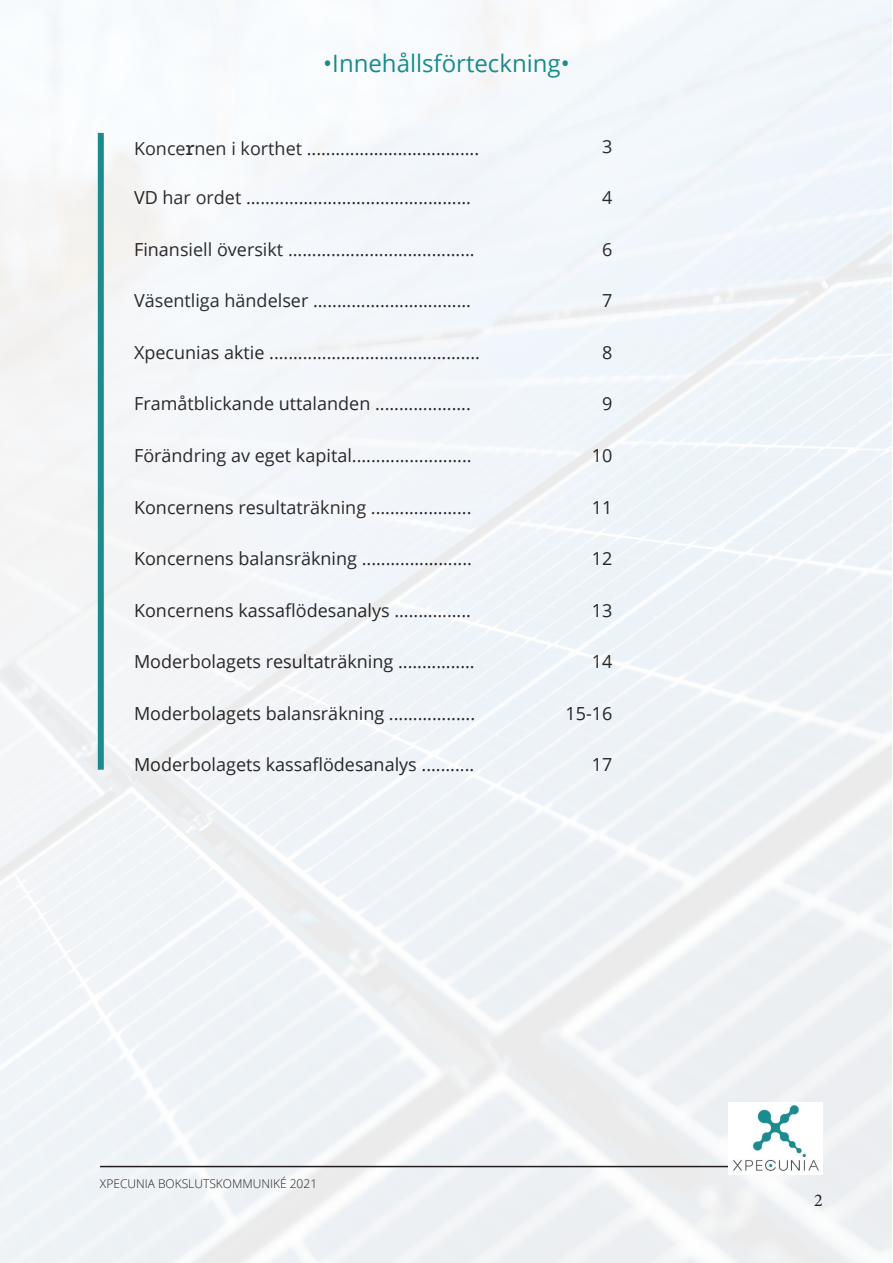
<style>
.page{position:relative;width:893px;height:1263px;background:#fff}
.page>*{position:absolute;margin:0;border:0;box-sizing:border-box;transform-origin:0 0}
.t1{font:24px "Open Sans";color:#188c91}
.t2{font:18px "Open Sans";color:#231f20}
.t3{font:18px "Minion Pro";color:#231f20}
.t4{font:300 12px "Open Sans";color:#231f20}
.s1{font-family:"Rockwell";font-size:21px}
</style>
<div class="page">
<div style="left:98px;top:133px;width:6px;height:637px;background:#188c91"></div>
<hr style="left:100px;top:1166px;width:723px;height:1px;background:#231f20">
<img style="left:728px;top:1103px;width:95px;height:70px">
<h1 class="t1" style="left:323px;top:47px;width:248px">•Innehållsförteckning•</h1>
<p class="t2" style="left:134px;top:136px;width:347px">Konce<span class="s1">r</span>nen i korthet ....................................</p>
<p class="t2" style="left:602px;top:134px;width:12px">3</p>
<p class="t2" style="left:134px;top:185px;width:339px">VD har ordet ...............................................</p>
<p class="t2" style="left:602px;top:185px;width:12px">4</p>
<p class="t2" style="left:134px;top:237px;width:342px">Finansiell översikt .......................................</p>
<p class="t2" style="left:602px;top:237px;width:12px">6</p>
<p class="t2" style="left:134px;top:288px;width:338px">Väsentliga händelser .................................</p>
<p class="t2" style="left:602px;top:288px;width:12px">7</p>
<p class="t2" style="left:134px;top:340px;width:347px">Xpecunias aktie ............................................</p>
<p class="t2" style="left:602px;top:340px;width:12px">8</p>
<p class="t2" style="left:134px;top:392px;width:338px">Framåtblickande uttalanden ....................</p>
<p class="t2" style="left:602px;top:392px;width:12px">9</p>
<p class="t2" style="left:134px;top:443px;width:339px">Förändring av eget kapital.........................</p>
<p class="t2" style="left:592px;top:443px;width:22px">10</p>
<p class="t2" style="left:134px;top:495px;width:339px">Koncernens resultaträkning .....................</p>
<p class="t2" style="left:592px;top:495px;width:22px">11</p>
<p class="t2" style="left:134px;top:546px;width:339px">Koncernens balansräkning .......................</p>
<p class="t2" style="left:592px;top:546px;width:22px">12</p>
<p class="t2" style="left:134px;top:598px;width:338px">Koncernens kassaflödesanalys ................</p>
<p class="t2" style="left:592px;top:598px;width:22px">13</p>
<p class="t2" style="left:134px;top:649px;width:342px">Moderbolagets resultaträkning ................</p>
<p class="t2" style="left:592px;top:649px;width:22px">14</p>
<p class="t2" style="left:134px;top:701px;width:343px">Moderbolagets balansräkning ..................</p>
<p class="t2" style="left:565px;top:701px;width:48px">15-16</p>
<p class="t2" style="left:134px;top:752px;width:342px">Moderbolagets kassaflödesanalys ...........</p>
<p class="t2" style="left:592px;top:752px;width:22px">17</p>
<p class="t4" style="left:100px;top:1175px;width:219px">XPECUNIA BOKSLUTSKOMMUNIKÉ 2021</p>
<p class="t3" style="left:814px;top:1188px;width:10px">2</p>
</div>
